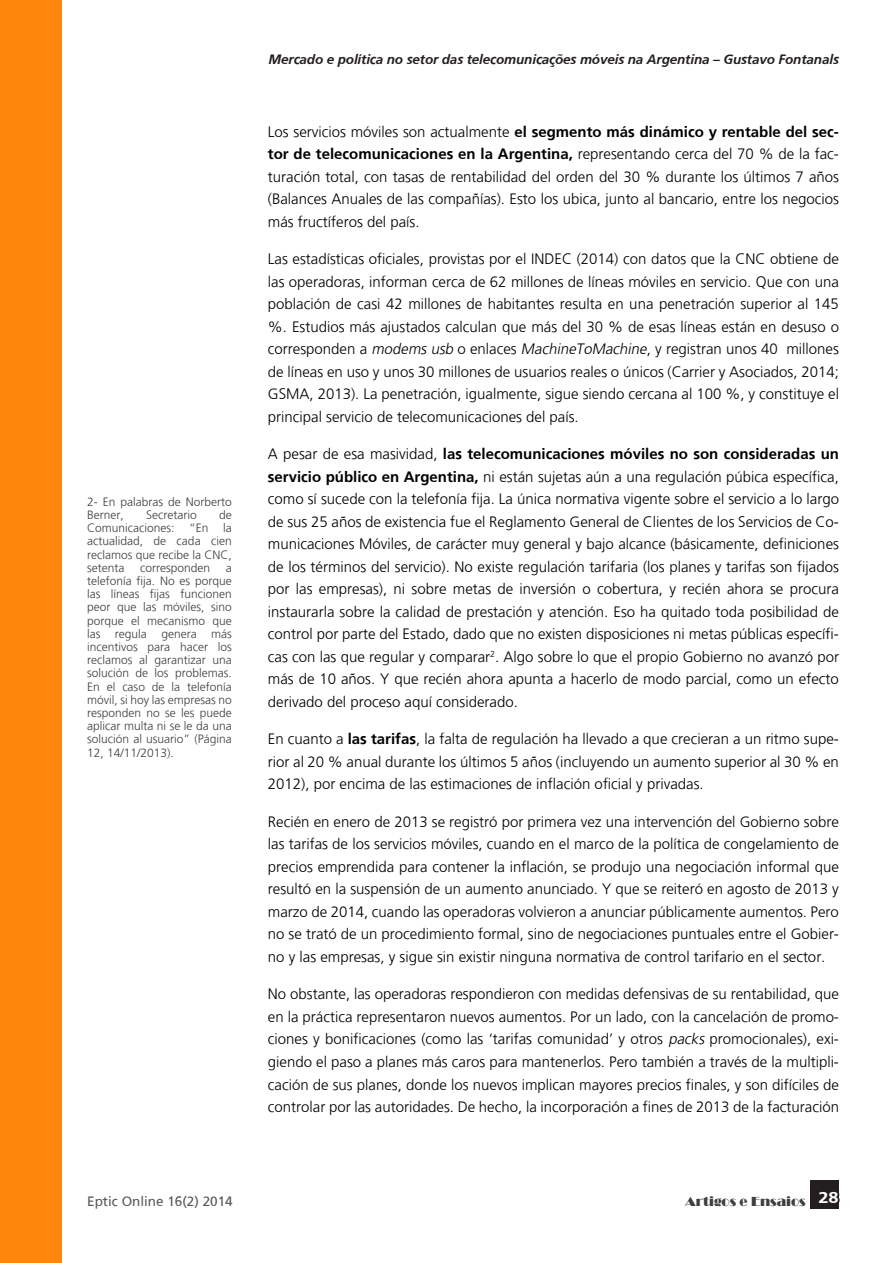
<style>
.page{position:relative;width:893px;height:1263px;background:#fff}
.page>*{position:absolute;margin:0;border:0;box-sizing:border-box;transform-origin:0 0}
.rev_artigo{font:300 15px/22.5px "Frutiger";color:#000;text-align:justify}
.t1{font:italic 700 13.5px "Frutiger";letter-spacing:-.01em;color:#231f20}
.t2{font:13.5px "Frutiger";color:#57585a}
.t3{font:13.5px "Broadway";color:#3e3e3f}
.rev_nota_de_rodapé{font:300 12px/13.2px "Frutiger";color:#3e3e3f;text-align:justify}
.s1{font-weight:700}
.s2{font-style:italic}
</style>
<div class="page">
<div style="left:811px;top:1180px;width:28px;height:29px;background:#231f20"></div>
<div style="left:0;top:0;width:62px;height:1263px;background:#ff860d"></div>
<p class="rev_nota_de_rodapé" style="left:87px;top:495px;width:146px">2- En palabras de Norberto<br>Berner,</p>
<p class="rev_nota_de_rodapé" style="left:87px;top:508px;width:146px;text-indent:132px">de Comunicaciones: “En la actualidad, de cada cien reclamos que recibe la CNC, setenta</p>
<p class="rev_nota_de_rodapé" style="left:146px;top:508px;width:52px">Secretario</p>
<p class="rev_nota_de_rodapé" style="left:140px;top:561px;width:72px">corresponden</p>
<p class="rev_nota_de_rodapé" style="left:87px;top:561px;width:146px;text-indent:139px">a telefonía fija. No es porque las líneas fijas funcionen peor que las móviles, sino porque el mecanismo que las regula genera más incentivos para hacer los reclamos al garantizar una solución de los problemas.<br>En el caso de la telefonía móvil, si hoy las empresas no responden no se les puede aplicar multa ni se le da una solución al usuario” (Página 12, 14/11/2013).</p>
<p class="t1" style="left:269px;top:52px;width:572px">Mercado e política no setor das telecomunicações móveis na Argentina – Gustavo Fontanals</p>
<p class="rev_artigo" style="left:268px;top:120px;width:573px">Los servicios móviles son actualmente <span class="s1">el segmento más dinámico y rentable del sec&shy;tor de telecomunicaciones en la Argentina,</span> representando cerca del 70 % de la fac&shy;turación total, con tasas de rentabilidad del orden del 30 % durante los últimos 7 años (Balances Anuales de las compañías). Esto los ubica, junto al bancario, entre los negocios más fructíferos del país.</p>
<p class="rev_artigo" style="left:268px;top:248px;width:573px">Las estadísticas oficiales, provistas por el INDEC (2014) con datos que la CNC obtiene de las operadoras, informan cerca de 62 millones de líneas móviles en servicio. Que con una población de casi 42 millones de habitantes resulta en una penetración superior al 145 %. Estudios más ajustados calculan que más del 30 % de esas líneas están en desuso o corresponden a <span class="s2">modems usb</span> o enlaces <span class="s2">MachineToMachine</span>, y registran unos 40 millones de líneas en uso y unos 30 millones de usuarios reales o únicos (Carrier y Asociados, 2014; GSMA, 2013). La penetración, igualmente, sigue siendo cercana al 100 %, y constituye el principal servicio de telecomunicaciones del país.</p>
<p class="rev_artigo" style="left:268px;top:443px;width:573px">A pesar de esa masividad, <span class="s1">las telecomunicaciones móviles no son consideradas un servicio público en Argentina,</span> ni están sujetas aún a una regulación púbica específica, como sí sucede con la telefonía fija. La única normativa vigente sobre el servicio a lo largo de sus 25 años de existencia fue el Reglamento General de Clientes de los Servicios de Co&shy;municaciones Móviles, de carácter muy general y bajo alcance (básicamente, definiciones de los términos del servicio). No existe regulación tarifaria (los planes y tarifas son fijados por las empresas), ni sobre metas de inversión o cobertura, y recién ahora se procura instaurarla sobre la calidad de prestación y atención. Eso ha quitado toda posibilidad de control por parte del Estado, dado que no existen disposiciones ni metas públicas específi&shy;cas con las que regular y comparar<sup>2</sup>. Algo sobre lo que el propio Gobierno no avanzó por más de 10 años. Y que recién ahora apunta a hacerlo de modo parcial, como un efecto derivado del proceso aquí considerado.</p>
<p class="rev_artigo" style="left:268px;top:728px;width:573px">En cuanto a <span class="s1">las tarifas</span>, la falta de regulación ha llevado a que crecieran a un ritmo supe&shy;rior al 20 % anual durante los últimos 5 años (incluyendo un aumento superior al 30 % en 2012), por encima de las estimaciones de inflación oficial y privadas.</p>
<p class="rev_artigo" style="left:268px;top:810px;width:573px">Recién en enero de 2013 se registró por primera vez una intervención del Gobierno sobre las tarifas de los servicios móviles, cuando en el marco de la política de congelamiento de precios emprendida para contener la inflación, se produjo una negociación informal que resultó en la suspensión de un aumento anunciado. Y que se reiteró en agosto de 2013 y marzo de 2014, cuando las operadoras volvieron a anunciar públicamente aumentos. Pero no se trató de un procedimiento formal, sino de negociaciones puntuales entre el Gobier&shy;no y las empresas, y sigue sin existir ninguna normativa de control tarifario en el sector.</p>
<p class="rev_artigo" style="left:268px;top:983px;width:573px">No obstante, las operadoras respondieron con medidas defensivas de su rentabilidad, que en la práctica representaron nuevos aumentos. Por un lado, con la cancelación de promo&shy;ciones y bonificaciones (como las ‘tarifas comunidad’ y otros <span class="s2">packs</span> promocionales), exi&shy;giendo el paso a planes más caros para mantenerlos. Pero también a través de la multipli&shy;cación de sus planes, donde los nuevos implican mayores precios finales, y son difíciles de controlar por las autoridades. De hecho, la incorporación a fines de 2013 de la facturación</p>
<p class="t2" style="left:87px;top:1193px;width:147px">Eptic Online 16(2) 2014</p>
<p class="t3" style="left:685px;top:1194px;width:155px">Artigos e Ensaios <sup>28</sup></p>
</div>
